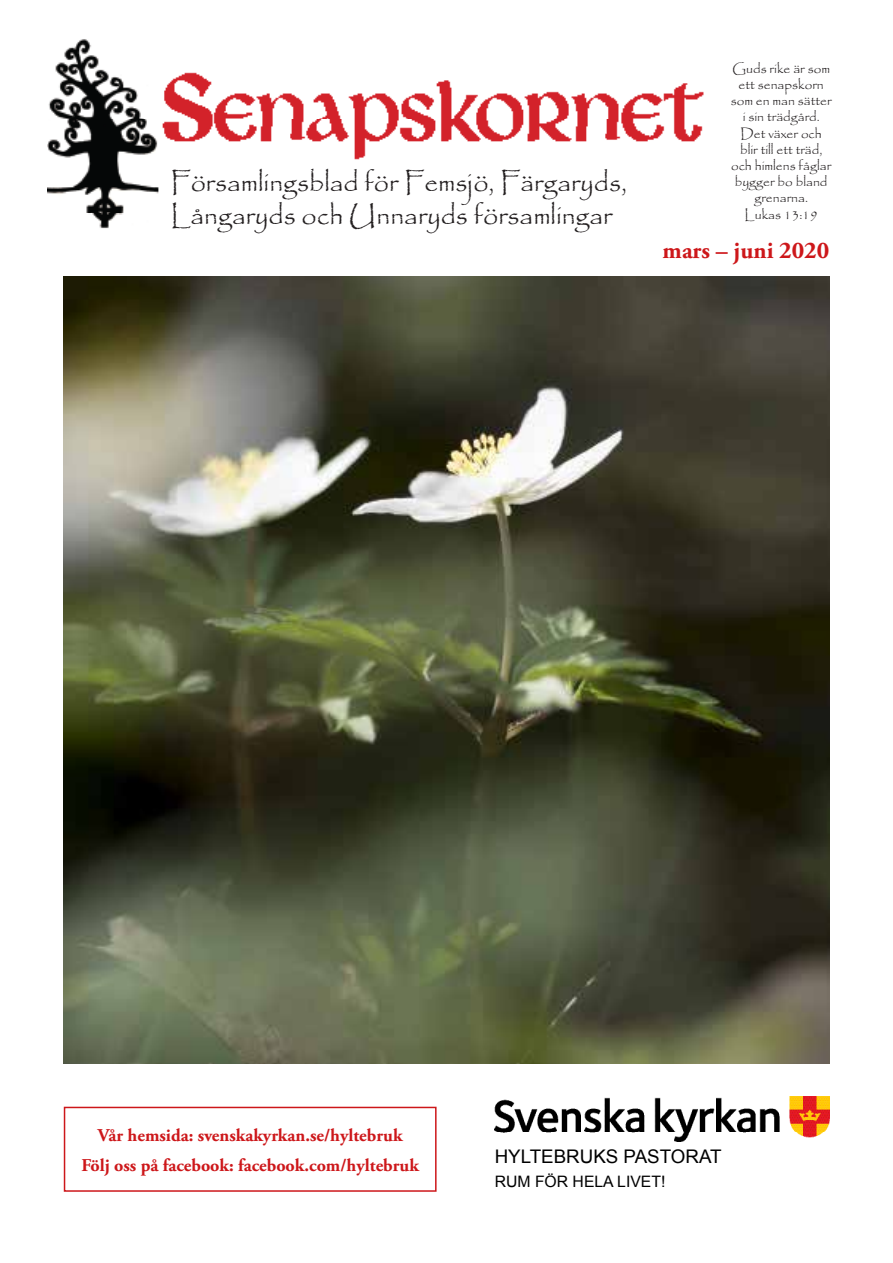
<style>
.page{position:relative;width:893px;height:1263px;background:#fff}
.page>*{position:absolute;margin:0;border:0;box-sizing:border-box;transform-origin:0 0}
.t1{font:27px/32.4px "Papyrus";color:#231f20}
.t2{font:700 24px "Adobe Garamond Pro";color:#cd171a}
.t3{font:18.75px "Arial";color:#000}
.t4{font:700 18px/30.2px "Adobe Garamond Pro";color:#cd171a;text-align:center}
.t5{font:15.75px "Arial";color:#000}
.t6{font:13.5px/16.2px "Papyrus";color:#231f20;text-align:center}
</style>
<div class="page">
<img style="left:64px;top:276px;width:765px;height:787px">
<img style="left:48px;top:39px;width:656px;height:190px">
<img style="left:494px;top:1096px;width:335px;height:45px">
<div style="left:64px;top:1107px;width:373px;height:85px;border:2px solid #cd171a"></div>
<h1 class="t1" style="left:170px;top:166px;width:458px">Församlingsblad för Femsjö, Färgaryds,<br>Långaryds och Unnaryds församlingar</h1>
<p class="t6" style="left:731px;top:60px;width:103px">Guds rike är som ett senapskorn som en man sätter i sin trädgård.<br>Det växer och blir till ett träd, och himlens fåglar bygger bo bland grenarna.<br>Lukas 13:19</p>
<h2 class="t2" style="left:663px;top:237px;width:168px">mars – juni 2020</h2>
<h3 class="t4" style="left:81px;top:1120px;width:339px">Vår hemsida: svenskakyrkan.se/hyltebruk<br>Följ oss på facebook: facebook.com/hyltebruk</h3>
<h3 class="t3" style="left:495px;top:1144px;width:228px">HYLTEBRUKS PASTORAT</h3>
<p class="t5" style="left:495px;top:1171px;width:172px">RUM FÖR HELA LIVET!</p>
</div>
